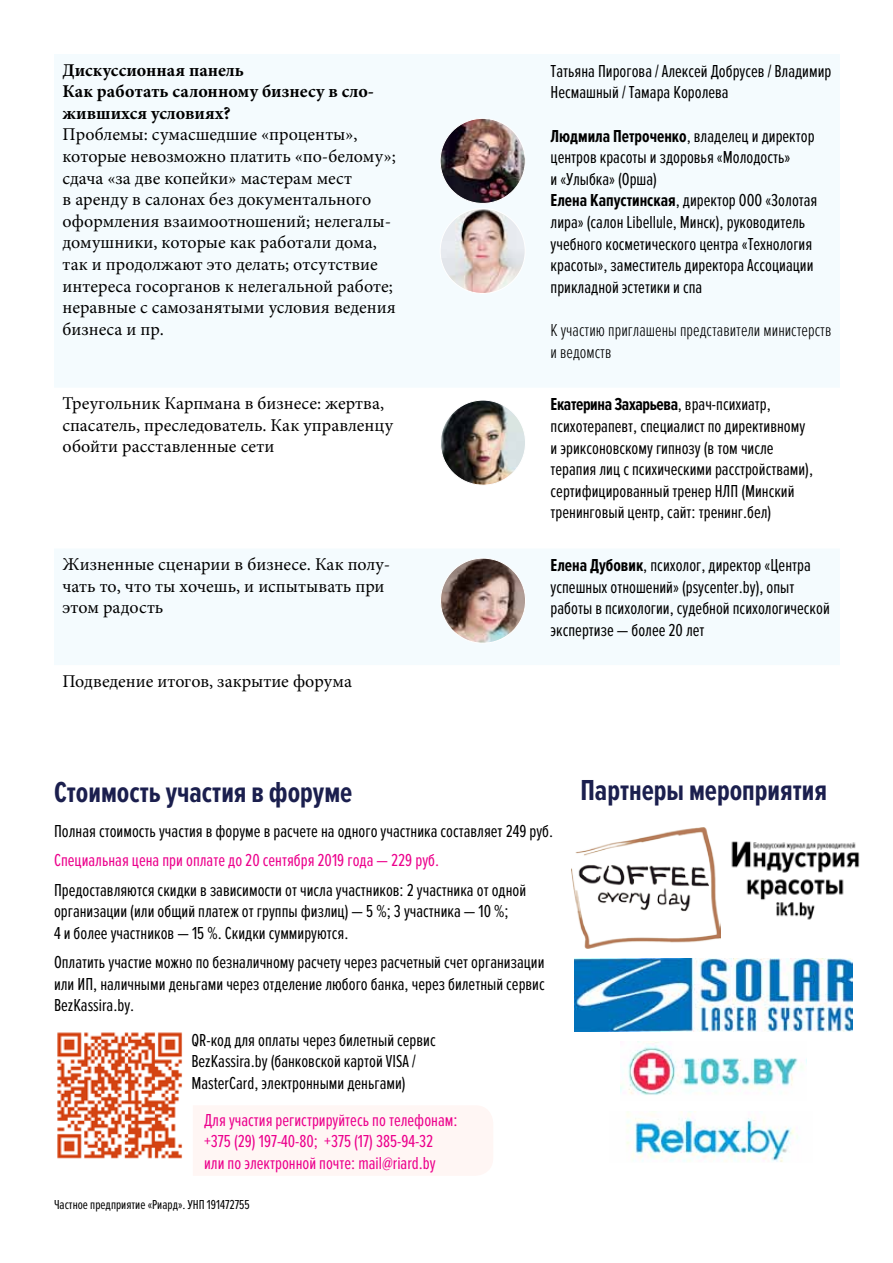
<style>
.page{position:relative;width:893px;height:1263px;background:#fff}
.page>*{position:absolute;margin:0;border:0;box-sizing:border-box;transform-origin:0 0}
.t1{font:700 30px "Proxima Nova Ex Cn";color:#1b1f4e}
.t2{font:18px/21.6px "Proxima Nova Ex Cn";color:#000}
.t3{font:18px/21.6px "Minion Pro";color:#000}
.t4{font:18px/21.6px "Proxima Nova Ex Cn";color:#ec008c}
.t5{font:700 18px/21.6px "Minion Pro";color:#000}
.t6{font:300 18px/21.6px "Proxima Nova Ex Cn";color:#000}
.t7{font:13.5px "Proxima Nova Ex Cn";color:#000}
.s1{font-weight:700}
</style>
<div class="page">
<div style="left:193px;top:1106px;width:300px;height:69px;background:#fff6f4"></div>
<img style="left:572px;top:827px;width:149px;height:121px">
<img style="left:731px;top:841px;width:129px;height:79px">
<img style="left:620px;top:1042px;width:182px;height:53px">
<img style="left:626px;top:1111px;width:172px;height:51px">
<svg style="left:54px;top:54px;width:786px;height:611px;fill:#f4fbfe"></svg>
<img style="left:440px;top:400px;width:85px;height:85px;border-radius:43px">
<img style="left:440px;top:558px;width:85px;height:85px;border-radius:43px">
<img style="left:440px;top:208px;width:85px;height:85px;border-radius:43px">
<img style="left:440px;top:118px;width:85px;height:85px;border-radius:43px">
<img style="left:57px;top:1032px;width:126px;height:127px">
<img style="left:574px;top:958px;width:278px;height:73px">
<p class="t5" style="left:63px;top:59px;width:313px">Дискуссионная панель<br>Как работать салонному бизнесу в сло&shy;жившихся условиях?</p>
<p class="t3" style="left:63px;top:124px;width:335px">Проблемы: сумасшедшие «проценты», которые невозможно платить «по-белому»; сдача «за две копейки» мастерам мест<br>в аренду в салонах без документального оформления взаимоотношений; нелегалы&shy;домушники, которые как работали дома, так и продолжают это делать; отсутствие интереса госорганов к нелегальной работе; неравные с самозанятыми условия ведения бизнеса и пр.</p>
<p class="t2" style="left:551px;top:60px;width:282px">Татьяна Пирогова / Алексей Добрусев / Владимир<br>Несмашный / Тамара Королева</p>
<p class="t2" style="left:551px;top:125px;width:268px"><span class="s1">Людмила Петроченко</span>, владелец и директор центров красоты и здоровья «Молодость»<br>и «Улыбка» (Орша)<br><span class="s1">Елена Капустинская</span>, директор ООО «Золотая лира» (салон Libellule, Минск), руководитель учебного косметического центра «Технология красоты», заместитель директора Ассоциации прикладной эстетики и спа</p>
<p class="t6" style="left:551px;top:320px;width:282px">К участию приглашены представители министерств и ведомств</p>
<p class="t3" style="left:63px;top:393px;width:332px">Треугольник Карпмана в бизнесе: жертва, спасатель, преследователь. Как управленцу обойти расставленные сети</p>
<p class="t2" style="left:551px;top:394px;width:264px"><span class="s1">Екатерина Захарьева</span>, врач-психиатр, психотерапевт, специалист по директивному и эриксоновскому гипнозу (в том числе терапия лиц с психическими расстройствами), сертифицированный тренер НЛП (Минский тренинговый центр, сайт: тренинг.бел)</p>
<p class="t3" style="left:63px;top:554px;width:329px">Жизненные сценарии в бизнесе. Как полу&shy;чать то, что ты хочешь, и испытывать при этом радость</p>
<p class="t2" style="left:551px;top:555px;width:281px"><span class="s1">Елена Дубовик</span>, психолог, директор «Центра успешных отношений» (psycenter.by), опыт работы в психологии, судебной психологической экспертизе — более 20 лет</p>
<p class="t3" style="left:63px;top:670px;width:291px">Подведение итогов, закрытие форума</p>
<h1 class="t1" style="left:54px;top:775px;width:300px">Стоимость участия в форуме</h1>
<h1 class="t1" style="left:580px;top:774px;width:248px">Партнеры мероприятия</h1>
<p class="t2" style="left:54px;top:820px;width:501px">Полная стоимость участия в форуме в расчете на одного участника составляет 249 руб.</p>
<p class="t4" style="left:54px;top:850px;width:387px">Специальная цена при оплате до 20 сентября 2019 года — 229 руб.</p>
<p class="t2" style="left:54px;top:879px;width:474px">Предоставляются скидки в зависимости от числа участников: 2 участника от одной организации (или общий платеж от группы физлиц) — 5 %; 3 участника — 10 %;<br>4 и более участников — 15 %. Скидки суммируются.</p>
<p class="t2" style="left:54px;top:952px;width:492px;text-align:justify">Оплатить участие можно по безналичному расчету через расчетный счет организации или ИП, наличными деньгами через отделение любого банка, через билетный сервис BezKassira.by.</p>
<p class="t2" style="left:191px;top:1029px;width:246px">QR-код для оплаты через билетный сервис<br>BezKassira.by (банковской картой VISA /<br>MasterCard, электронными деньгами)</p>
<p class="t4" style="left:204px;top:1109px;width:255px">Для участия регистрируйтесь по телефонам: +375 (29) 197-40-80; +375 (17) 385-94-32 или по электронной почте: mail@riard.by</p>
<p class="t7" style="left:54px;top:1197px;width:197px">Частное предприятие «Риард». УНП 191472755</p>
</div>
